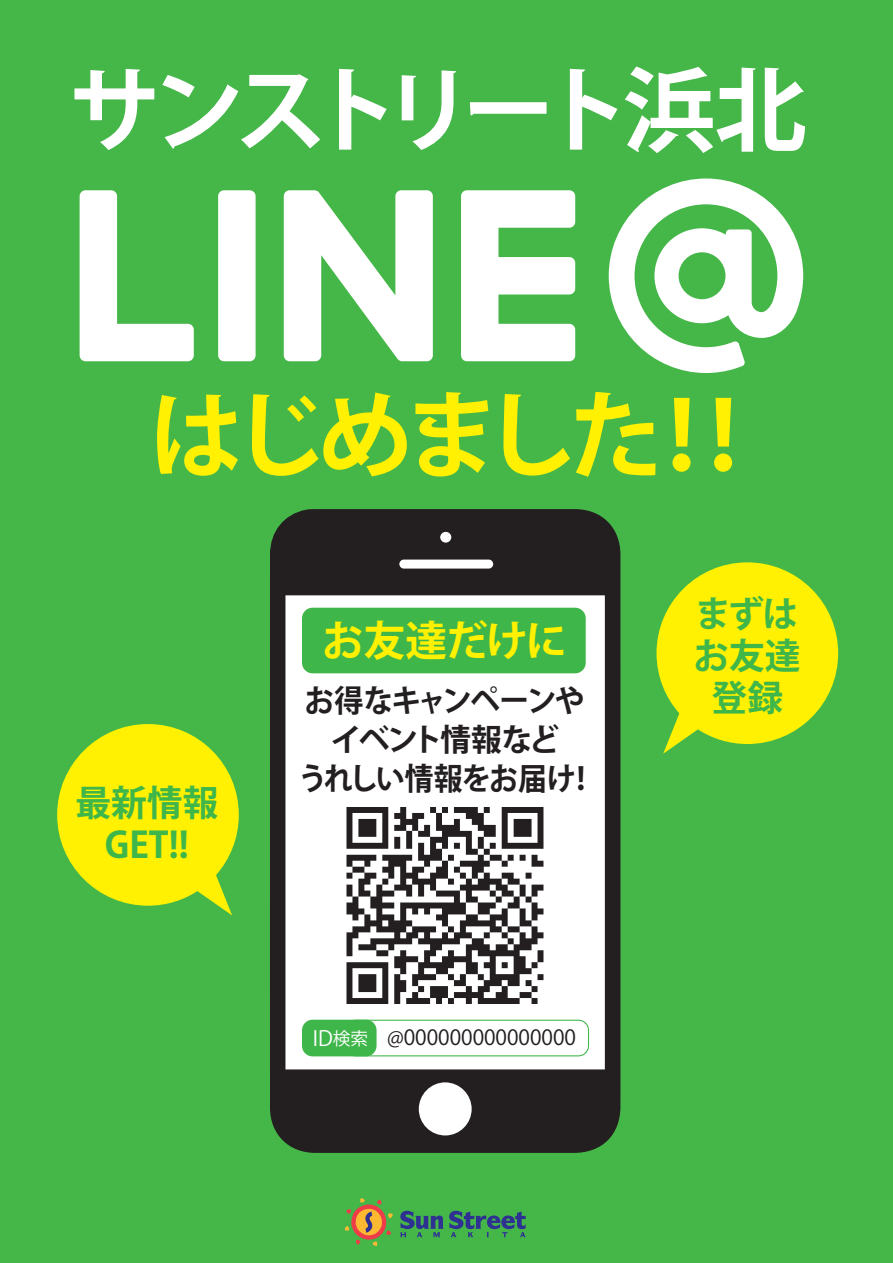
<style>
.page{position:relative;width:893px;height:1263px;background:#45b749}
.page>*{position:absolute;margin:0;border:0;box-sizing:border-box;transform-origin:0 0}
.t1{font:700 94.5px "Koz Go Pr 6 N";letter-spacing:-.09em;color:#fff101}
.t2{font:700 91.8px "Koz Go Pr 6 N";letter-spacing:-.11em;color:#fff}
.t3{font:700 41.7px "Koz Go Pr 6 N";letter-spacing:-.02em;color:#fff101}
.t4{font:700 35.85px/42.2px "Koz Go Pr 6 N";color:#3eb649}
.t5{font:700 30.9px/39px "Koz Go Pr 6 N";letter-spacing:-.06em;color:#231f20;text-align:center}
.t6{font:700 30.9px "Koz Go Pr 6 N";letter-spacing:-.06em;color:#231f20;scale:.96 1}
.t7{font:20.85px "Koz Go Pr 6 N";color:#231f20}
.s1{color:#fff}
.s2{font-size:17.55px;color:#fff}
</style>
<div class="page">
<svg style="left:345px;top:1198px;width:48px;height:48px"></svg>
<svg style="left:400px;top:1211px;width:126px;height:26px"></svg>
<svg style="left:270px;top:509px;width:350px;height:644px;background:#9b9b9a"></svg>
<svg style="left:656px;top:562px;width:182px;height:192px"></svg>
<svg style="left:57px;top:724px;width:182px;height:191px"></svg>
<div style="left:302px;top:608px;width:284px;height:65px;background:#3eb649;border-radius:11px"></div>
<img style="left:346px;top:807px;width:197px;height:197px">
<div style="left:370px;top:1020px;width:219px;height:36px;background:#fff"></div>
<div style="left:302px;top:1020px;width:75px;height:36px;background:#3eb649;border-radius:11px"></div>
<div style="left:440px;top:532px;width:11px;height:11px;background:#fff;border-radius:50%"></div>
<div style="left:399px;top:560px;width:94px;height:9px;background:#fff;border-radius:5px"></div>
<div style="left:218px;top:190px;width:38px;height:171px;background:#fff;border-radius:6px"></div>
<svg style="left:284px;top:190px;width:149px;height:171px"></svg>
<svg style="left:80px;top:190px;width:114px;height:171px"></svg>
<svg style="left:461px;top:190px;width:114px;height:171px"></svg>
<svg style="left:609px;top:178px;width:194px;height:195px"></svg>
<h2 class="t2" style="left:68px;top:59px;width:740px">サンストリート浜北</h2>
<h1 class="t1" style="left:149px;top:383px;width:623px">はじめました！！</h1>
<h3 class="t4" style="left:75px;top:782px;width:145px;text-align:center">最新情報<br>GET!!</h3>
<h3 class="t3" style="left:322px;top:617px;width:246px">お友達だけに</h3>
<h3 class="t4" style="left:693px;top:593px;width:109px">まずはお友達</h3>
<h3 class="t6" style="left:304px;top:684px;width:293px">お得なキャンペーンや</h3>
<h3 class="t4" style="left:712px;top:678px;width:73px">登録</h3>
<h3 class="t5" style="left:298px;top:721px;width:299px">イベント情報など<br>うれしい情報をお届け！</h3>
<p class="t7" style="left:313px;top:1026px;width:265px"><span class="s1">ID</span><span class="s2">検索</span> @000000000000000</p>
</div>
